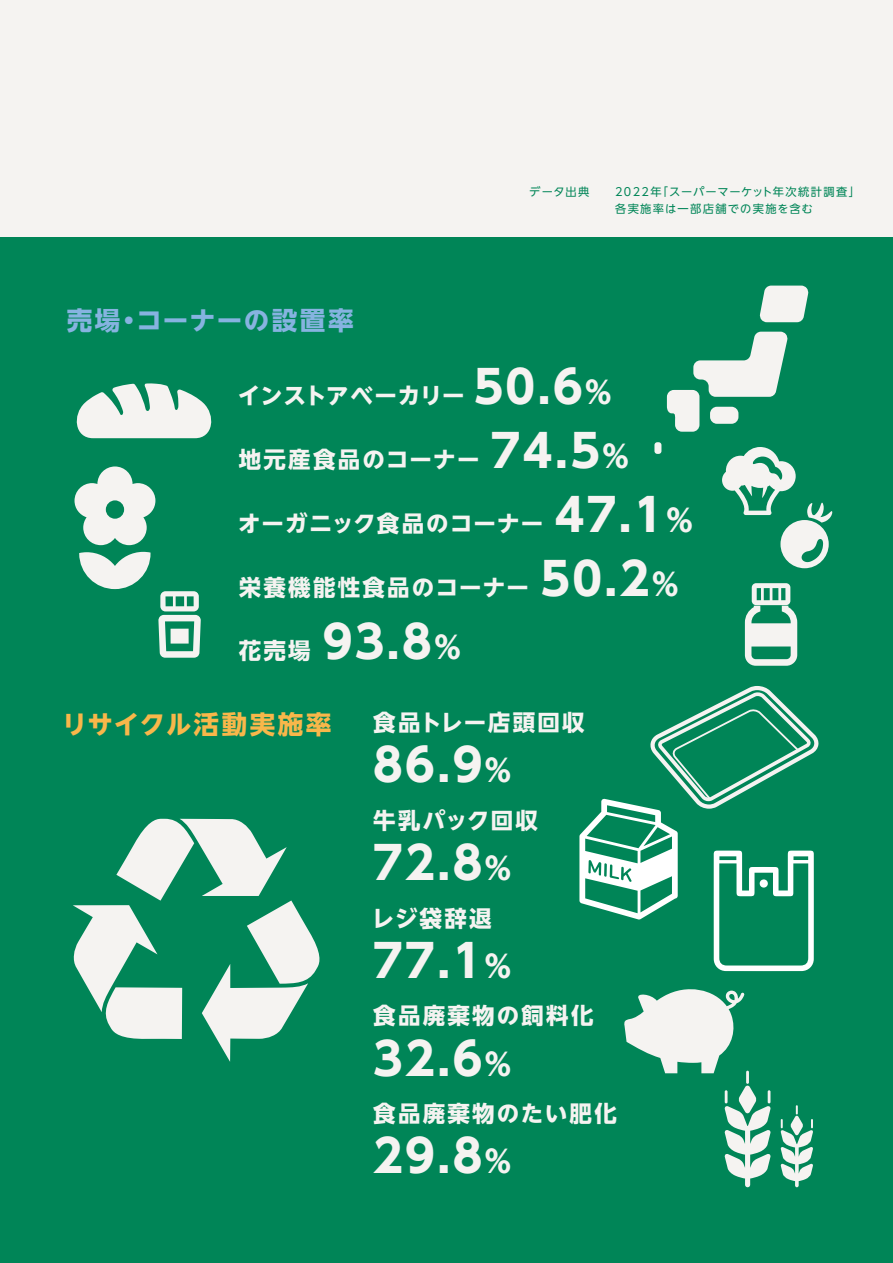
<style>
.page{position:relative;width:893px;height:1263px;background:#fff}
.page>*{position:absolute;margin:0;border:0;box-sizing:border-box;transform-origin:0 0}
.t1{font:700 44.85px "UD Shin Go NT Pr 6 N";letter-spacing:.05em;color:#f5f3f1}
.t2{font:700 25.5px "UD Shin Go NT Pr 6 N";letter-spacing:.08em;color:#86b3e0}
.t3{font:700 25.5px "UD Shin Go NT Pr 6 N";letter-spacing:.095em;color:#f8b74a}
.t4{font:700 22.5px "UD Shin Go NT Pr 6 N";letter-spacing:.095em;color:#f5f3f1}
.t5{font:700 22.5px "UD Shin Go NT Pr 6 N";letter-spacing:.055em;color:#f5f3f1}
.t6{font:700 22.5px "UD Shin Go NT Pr 6 N";color:#f5f3f1}
.t7{font:11.25px/16.5px "UD Shin Go NT Pr 6 N";letter-spacing:.105em;color:#008557}
.s1{font-size:44.85px}
.s2{font-size:30.3px}
.s3{font-size:22.5px}
</style>
<div class="page">
<div style="left:0;top:237px;width:893px;height:1026px;background:#008557"></div>
<div style="left:0;top:0;width:893px;height:237px;background:#f5f3f1"></div>
<svg style="left:76px;top:383px;width:136px;height:55px"></svg>
<svg style="left:75px;top:466px;width:80px;height:79px"></svg>
<svg style="left:79px;top:552px;width:72px;height:37px"></svg>
<svg style="left:722px;top:447px;width:110px;height:121px"></svg>
<svg style="left:745px;top:583px;width:52px;height:83px"></svg>
<svg style="left:158px;top:591px;width:43px;height:67px"></svg>
<div style="left:654px;top:442px;width:7px;height:12px;background:#f5f3f1;border-radius:3px"></div>
<svg style="left:667px;top:332px;width:121px;height:100px"></svg>
<svg style="left:760px;top:286px;width:48px;height:36px;background:#dce7e1"></svg>
<svg style="left:73px;top:819px;width:247px;height:243px"></svg>
<svg style="left:624px;top:989px;width:147px;height:198px"></svg>
<svg style="left:781px;top:1105px;width:32px;height:82px"></svg>
<svg style="left:579px;top:686px;width:240px;height:285px"></svg>
<div style="left:760px;top:879px;width:8px;height:9px;background:#fff;border-radius:50%"></div>
<p class="t7" style="left:529px;top:184px;width:62px">データ出典</p>
<p class="t7" style="left:615px;top:183px;width:247px">2022年「スーパーマーケット年次統計調査」各実施率は一部店舗での実施を含む　</p>
<p class="t2" style="left:67px;top:300px;width:288px">売場・コーナーの設置率</p>
<p class="t6" style="left:238px;top:377px;width:377px">インストアベーカリー <span class="s1">50.6</span><span class="s2">％</span></p>
<p class="t4" style="left:239px;top:441px;width:394px">地元産食品のコーナー <span class="s1">74.5</span><span class="s2">％</span></p>
<p class="t5" style="left:238px;top:505px;width:458px">オーガニック食品のコーナー <span class="s1">47.1</span><span class="s2">％</span></p>
<p class="t4" style="left:239px;top:569px;width:443px">栄養機能性食品のコーナー <span class="s1">50.2</span><span class="s2">％</span></p>
<h1 class="t1" style="left:239px;top:606px;width:225px"><span class="s3">花売場</span> 93.8<span class="s2">％</span></h1>
<p class="t3" style="left:62px;top:703px;width:271px">リサイクル活動実施率</p>
<p class="t4" style="left:373px;top:704px;width:213px">食品トレー店頭回収</p>
<h1 class="t1" style="left:373px;top:728px;width:141px">86.9<span class="s2">％</span></h1>
<p class="t4" style="left:373px;top:802px;width:166px">牛乳パック回収</p>
<h1 class="t1" style="left:373px;top:826px;width:141px">72.8<span class="s2">％</span></h1>
<p class="t4" style="left:371px;top:900px;width:122px">レジ袋辞退</p>
<h1 class="t1" style="left:373px;top:924px;width:141px">77.1<span class="s2">％</span></h1>
<p class="t4" style="left:373px;top:997px;width:222px">食品廃棄物の飼料化</p>
<h1 class="t1" style="left:373px;top:1022px;width:141px">32.6<span class="s2">％</span></h1>
<p class="t4" style="left:373px;top:1095px;width:245px">食品廃棄物のたい肥化</p>
<h1 class="t1" style="left:373px;top:1120px;width:141px">29.8<span class="s2">％</span></h1>
</div>
